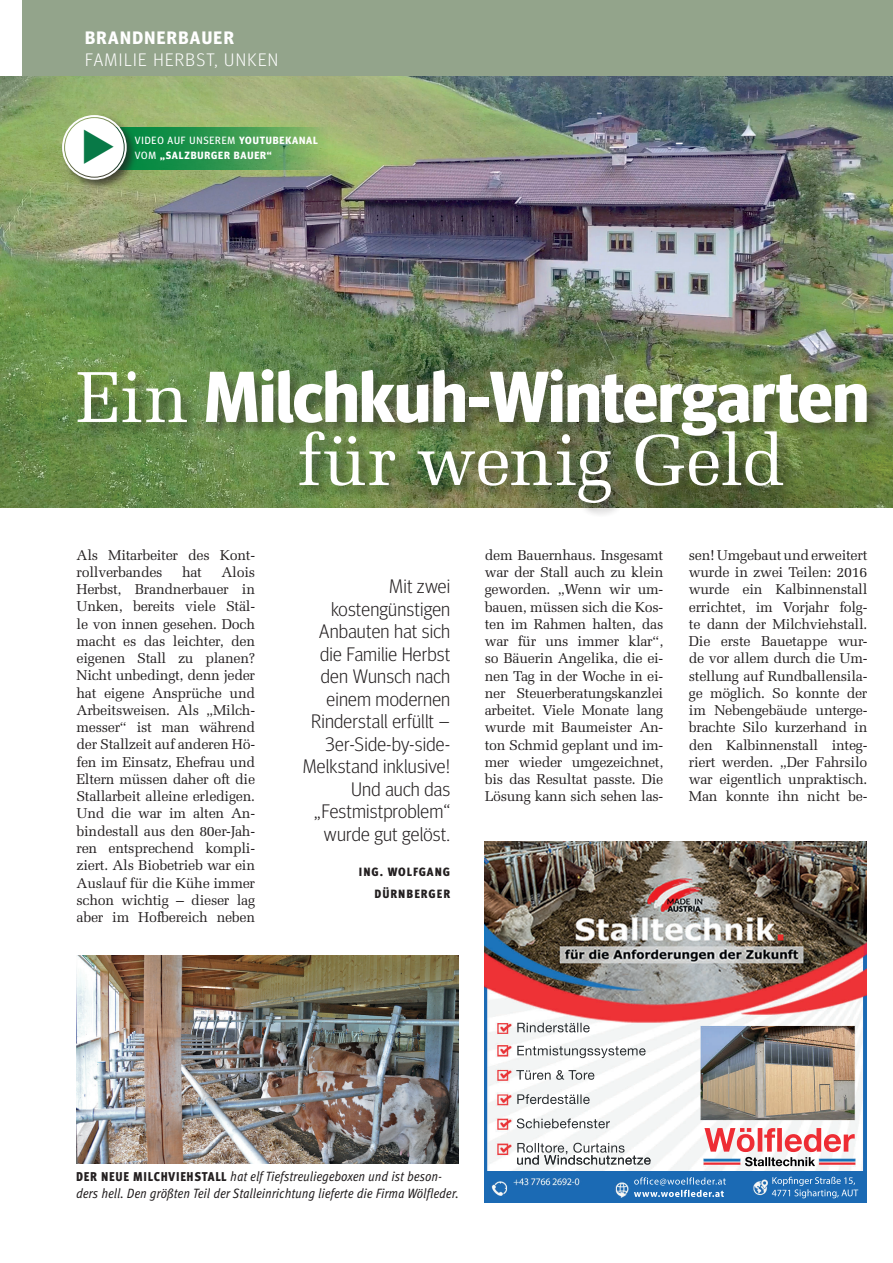
<style>
.page{position:relative;width:893px;height:1263px;background:#fff}
.page>*{position:absolute;margin:0;border:0;box-sizing:border-box;transform-origin:0 0}
.t1{font:700 72px "Meta Head OT";letter-spacing:-.01em;color:#fff}
.t2{font:72px "Melior LT Std";letter-spacing:-.015em;color:#fff}
.t3{font:300 19.5px/22.5px "Meta Head OT";letter-spacing:.01em;color:#231f20;text-align:right}
.t4{font:300 18px "Meta Head OT";letter-spacing:.08em;color:#fff}
.t5{font:700 18px "Meta Head OT";letter-spacing:.08em;color:#fff}
.t6{font:14.25px/17.2px "Melior LT Std";letter-spacing:-.02em;color:#231f20;text-align:justify}
.t7{font:italic condensed 13.5px/17.2px "Meta OT";letter-spacing:.01em;color:#231f20}
.t8{font:900 condensed 12px/22.5px "Meta OT";letter-spacing:.08em;color:#231f20;text-align:right;scale:1.05 1}
.t9{font:700 10.5px/15px "Meta Head OT";letter-spacing:.08em;color:#fff}
.s1{font-weight:400}
.s2{font-family:"Melior LT Std";font-weight:400}
.s3{font-weight:900;font-style:normal;font-size:12.75px}
</style>
<div class="page">
<img style="left:484px;top:841px;width:383px;height:330px">
<img style="left:484px;top:1171px;width:383px;height:31px">
<div style="left:22px;top:0;width:871px;height:77px;background:#93a48b"></div>
<img style="left:0;top:77px;width:893px;height:431px">
<div style="left:78px;top:369px;width:804px;height:149px;background:#231f20;opacity:.45"></div>
<img style="left:76px;top:956px;width:383px;height:207px">
<svg style="left:138px;top:127px;width:190px;height:43px;background:#419c53"></svg>
<div style="left:61px;top:113px;width:77px;height:78px;background:#231f20;opacity:.75"></div>
<div style="left:65px;top:118px;width:59px;height:59px;background:#fff;border-radius:50%"></div>
<div style="left:62px;top:115px;width:65px;height:65px;border:2px solid #fff;border-radius:50%"></div>
<div style="left:66px;top:119px;width:57px;height:57px;border:2px solid #fff;border-radius:50%"></div>
<p class="t5" style="left:85px;top:27px;width:150px">BRANDNERBAUER</p>
<p class="t4" style="left:85px;top:49px;width:195px">FAMILIE HERBST, UNKEN</p>
<p class="t9" style="left:135px;top:134px;width:184px"><span class="s1">VIDEO AUF UNSEREM</span> YOUTUBEKANAL<br><span class="s1">VOM</span> „SALZBURGER BAUER“</p>
<h1 class="t1" style="left:77px;top:354px;width:794px"><span class="s2">Ein</span> Milchkuh-Wintergarten</h1>
<h1 class="t2" style="left:297px;top:418px;width:490px">für wenig Geld</h1>
<p class="t6" style="left:77px;top:546px;width:180px">Als Mitarbeiter des Kont&shy;rollverbandes</p>
<p class="t6" style="left:77px;top:563px;width:180px;text-indent:145px">Alois Herbst, Brandnerbauer in Unken, bereits viele Stäl&shy;le von innen gesehen. Doch macht es das leichter, den eigenen Stall zu planen?<br>Nicht unbedingt, denn jeder hat eigene Ansprüche und Arbeitsweisen. Als „Milch&shy;messer“ ist man während der Stallzeit auf anderen Hö&shy;fen im Einsatz, Ehefrau und Eltern müssen daher oft die Stallarbeit alleine erledigen.<br>Und die war im alten An&shy;bindestall aus den 80er-Jah&shy;ren entsprechend kompli&shy;ziert. Als Biobetrieb war ein Auslauf für die Kühe immer schon wichtig – dieser lag aber im Hofbereich neben</p>
<p class="t6" style="left:182px;top:563px;width:22px">hat</p>
<h2 class="t3" style="left:303px;top:575px;width:149px">Mit zwei kostengünstigen<br>Anbauten hat sich die Familie Herbst den Wunsch nach einem modernen<br>Rinderstall erfüllt –<br>3er-Side-by-side-<br>Melkstand inklusive!<br>Und auch das „Festmistproblem“ wurde gut gelöst.</h2>
<p class="t8" style="left:359px;top:861px;width:89px">ING. WOLFGANG<br>DÜRNBERGER</p>
<p class="t6" style="left:485px;top:546px;width:180px">dem Bauernhaus. Insgesamt war der Stall auch zu klein geworden. „Wenn wir um&shy;bauen, müssen sich die Kos&shy;ten im Rahmen halten, das war für uns immer klar“, so Bäuerin Angelika, die ei&shy;nen Tag in der Woche in ei&shy;ner Steuerberatungskanzlei arbeitet. Viele Monate lang wurde mit Baumeister An&shy;ton Schmid geplant und im&shy;mer wieder umgezeichnet, bis das Resultat passte. Die Lösung kann sich sehen las-</p>
<p class="t6" style="left:689px;top:546px;width:180px">sen! Umgebaut und erweitert wurde in zwei Teilen: 2016 wurde ein Kalbinnenstall errichtet, im Vorjahr folg&shy;te dann der Milchviehstall.<br>Die erste Bauetappe wur&shy;de vor allem durch die Um&shy;stellung auf Rundballensila&shy;ge möglich. So konnte der im Nebengebäude unterge&shy;brachte Silo kurzerhand in den Kalbinnenstall integ&shy;riert werden. „Der Fahrsilo war eigentlich unpraktisch.<br>Man konnte ihn nicht be-</p>
<p class="t7" style="left:76px;top:1167px;width:384px"><span class="s3">DER NEUE MILCHVIEHSTALL</span> hat elf Tiefstreuliegeboxen und ist beson&shy;ders hell. Den größten Teil der Stalleinrichtung lieferte die Firma Wölfleder.</p>
</div>
